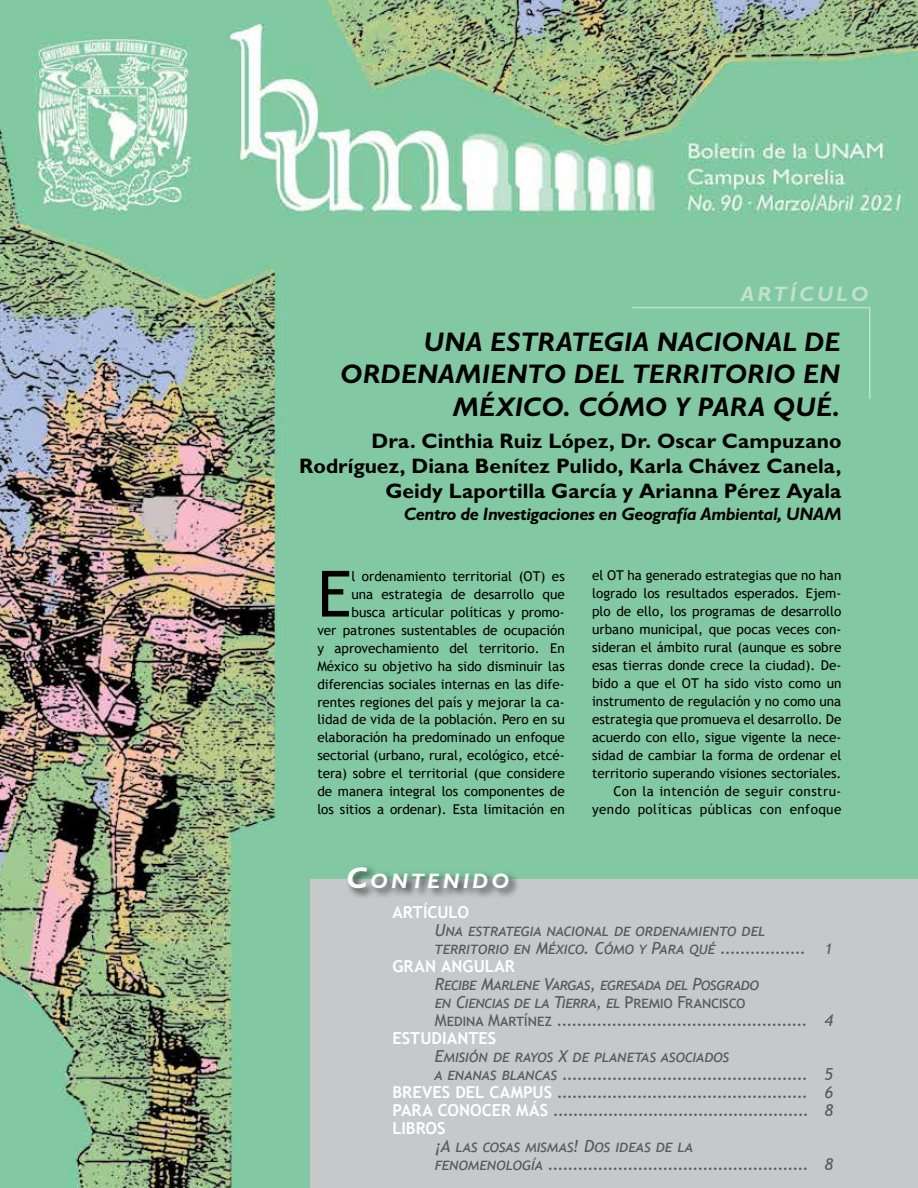
<style>
.page{position:relative;width:918px;height:1188px;background:#fff}
.page>*{position:absolute;margin:0;border:0;box-sizing:border-box;transform-origin:0 0}
.t1{font:63.75px "Trebuchet MS";color:#000}
.t2{font:italic 700 27px/32.4px "Gill Sans Std";letter-spacing:.01em;color:#000;text-align:right}
.t3{font:700 21px/25.2px "Gill Sans Std";letter-spacing:.005em;color:#000;text-align:right}
.t4{font:italic 700 21px "Gill Sans Std";letter-spacing:.145em;color:#fff}
.t5{font:italic 700 21px "Gill Sans Std";letter-spacing:.145em;color:#c0e2cc}
.t6{font:italic 700 18px "Gill Sans Std";letter-spacing:-.025em;color:#000}
.t7{font:italic 16.5px "Trebuchet MS";letter-spacing:-.025em;color:#58595b}
.t8{font:italic 16.5px/18px "Trebuchet MS";letter-spacing:-.005em;color:#58595b}
.t9{font:italic 16.5px "Trebuchet MS";color:#58595b}
.t10{font:700 16.5px "Trebuchet MS";color:#fff}
.t11{font:13.5px/18px "Trebuchet MS";color:#000;text-align:right}
.s1{font-size:30px}
.s2{font-size:15px}
.s3{font-style:normal}
.s4{font-weight:700;font-style:normal;color:#fff}
</style>
<div class="page">
<img style="left:0;top:0;width:918px;height:1188px">
<div style="left:310px;top:880px;width:608px;height:308px;background:#c7c8ca"></div>
<div style="left:631px;top:306px;width:240px;height:95px;background:#82c8a3"></div>
<div style="left:345px;top:864px;width:175px;height:36px;background:#000;opacity:.75"></div>
<h3 class="t5" style="left:741px;top:282px;width:129px">ARTÍCULO</h3>
<h2 class="t2" style="left:424px;top:326px;width:196px">UNA ESTRATEGIA</h2>
<h2 class="t2" style="left:657px;top:326px;width:17px">NACI</h2>
<h2 class="t2" style="left:722px;top:326px;width:120px">ONAL DE</h2>
<h2 class="t2" style="left:340px;top:358px;width:96px">ORDENAMI</h2>
<h2 class="t2" style="left:453px;top:358px;width:389px">ENTO DEL TERRITORIO EN<br>MÉXICO. CÓMO Y PARA QUÉ.</h2>
<h3 class="t3" style="left:299px;top:428px;width:544px">Dra. Cinthia Ruiz López, Dr. Oscar Campuzano<br>Rodríguez, Diana Benítez Pulido, Karla Chávez Canela,<br>Geidy Laportilla García y Arianna Pérez Ayala</h3>
<h3 class="t6" style="left:404px;top:503px;width:439px">CENTRO DE INVESTIGACIONES EN GEOGRAFÍA AMBIENTAL, UNAM</h3>
<p class="t11" style="left:317px;top:567px;width:249px">l ordenamiento territorial (OT) es<br>una estrategia de desarrollo que busca articular políticas y promo-<br>ver patrones sustentables de ocupación y aprovechamiento del territorio. En México su objetivo ha sido disminuir las diferencias sociales internas en las dife&shy;rentes regiones del país y mejorar la ca&shy;lidad de vida de la población. Pero en su elaboración ha predominado un enfoque sectorial (urbano, rural, ecológico, etcé&shy;tera) sobre el territorial (que considere de manera integral los componentes de los sitios a ordenar). Esta limitación en</p>
<p class="t11" style="left:592px;top:567px;width:251px">el OT ha generado estrategias que no han logrado los resultados esperados. Ejem&shy;plo de ello, los programas de desarrollo urbano municipal, que pocas veces con&shy;sideran el ámbito rural (aunque es sobre esas tierras donde crece la ciudad). De&shy;bido a que el OT ha sido visto como un instrumento de regulación y no como una estrategia que promueva el desarrollo. De acuerdo con ello, sigue vigente la nece&shy;sidad de cambiar la forma de ordenar el territorio superando visiones sectoriales.<br>Con la intención de seguir constru&shy;yendo políticas públicas con enfoque</p>
<h1 class="t1" style="left:317px;top:554px;width:36px">E</h1>
<h3 class="t4" style="left:346px;top:869px;width:165px"><span class="s1">C</span>ONTENIDO</h3>
<p class="t10" style="left:392px;top:902px;width:78px">ARTÍCULO</p>
<p class="t8" style="left:435px;top:921px;width:332px">Una estrategia nacional de ordenamiento del</p>
<p class="t9" style="left:435px;top:938px;width:399px">territorio en México. Cómo y Para qué ................. <span class="s2">1</span></p>
<p class="t10" style="left:392px;top:956px;width:124px">GRAN ANGULAR</p>
<p class="t7" style="left:435px;top:974px;width:326px">Recibe Marlene Vargas, egresada del Posgrado</p>
<p class="t7" style="left:435px;top:992px;width:312px">en Ciencias de la Tierra, el <span class="s3">Premio Francisco</span></p>
<p class="t7" style="left:435px;top:1010px;width:400px"><span class="s3">Medina Martínez</span> .................................................. 4</p>
<p class="t10" style="left:392px;top:1028px;width:105px">ESTUDIANTES</p>
<p class="t7" style="left:435px;top:1046px;width:296px">Emisión de rayos X de planetas asociados</p>
<p class="t7" style="left:435px;top:1064px;width:400px">a enanas blancas ................................................. 5</p>
<p class="t7" style="left:392px;top:1082px;width:442px"><span class="s4">BREVES DEL CAMPUS</span> .................................................. 6</p>
<p class="t7" style="left:392px;top:1100px;width:442px"><span class="s4">PARA CONOCER MÁS</span> ................................................... 8</p>
<p class="t10" style="left:392px;top:1118px;width:55px">LIBROS</p>
<p class="t8" style="left:435px;top:1137px;width:400px">¡A las cosas mismas! Dos ideas de la<br>fenomenología .................................................... 8</p>
</div>
